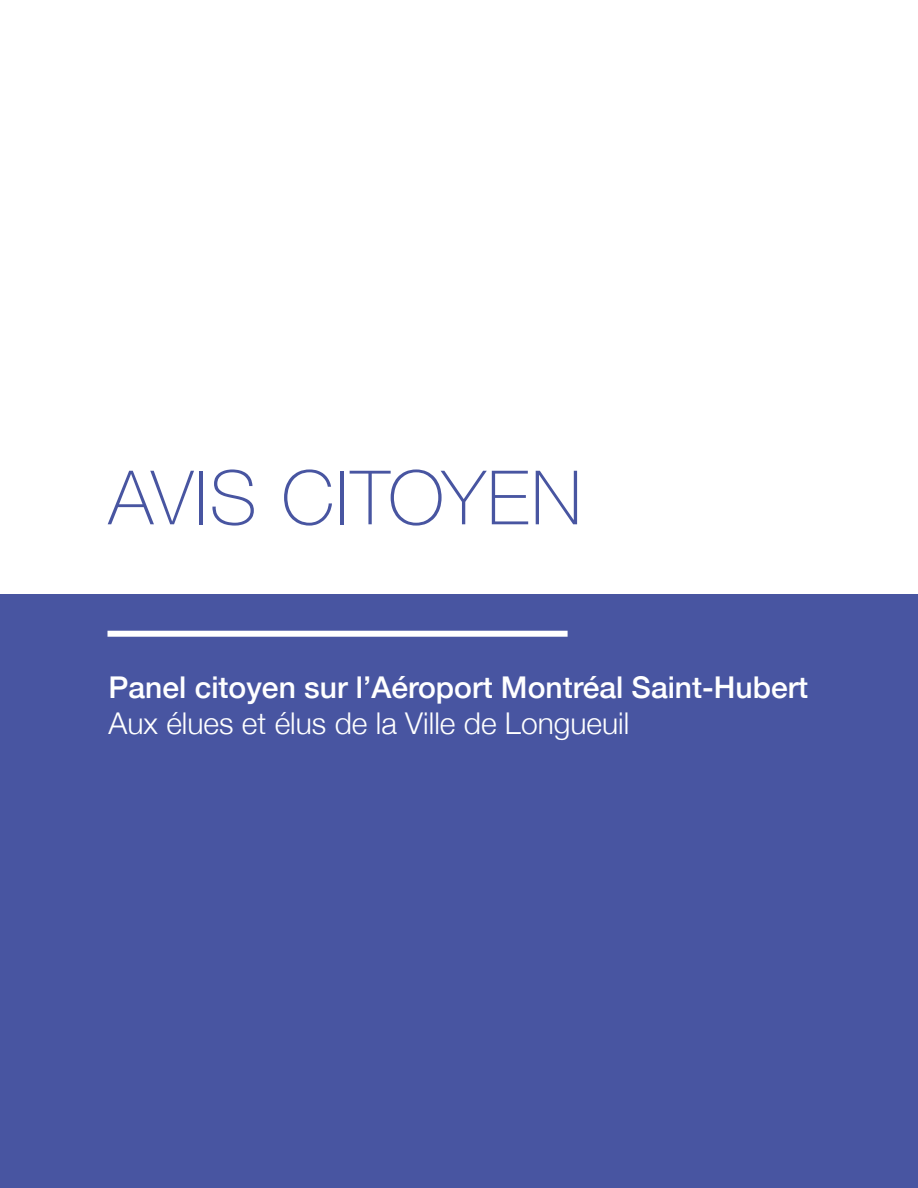
<style>
.page{position:relative;width:918px;height:1188px;background:#fff}
.page>*{position:absolute;margin:0;border:0;box-sizing:border-box;transform-origin:0 0}
.Texte_courant{font:100 75px "Helvetica Neue";letter-spacing:.025em;color:#4855a1}
.Texte_courant-2{font:500 30px "Helvetica Neue";color:#fff}
.Texte_courant-3{font:300 30px "Helvetica Neue";color:#fff}
</style>
<div class="page">
<div style="left:0;top:594px;width:918px;height:594px;background:#4855a1"></div>
<div style="left:108px;top:631px;width:460px;height:6px;background:#fff"></div>
<p class="Texte_courant" style="left:109px;top:441px;width:475px">AVIS CITOYEN</p>
<p class="Texte_courant-2" style="left:109px;top:664px;width:701px">Panel citoyen sur l’Aéroport Montréal Saint-Hubert</p>
<p class="Texte_courant-3" style="left:109px;top:700px;width:522px">Aux élues et élus de la Ville de Longueuil</p>
</div>
